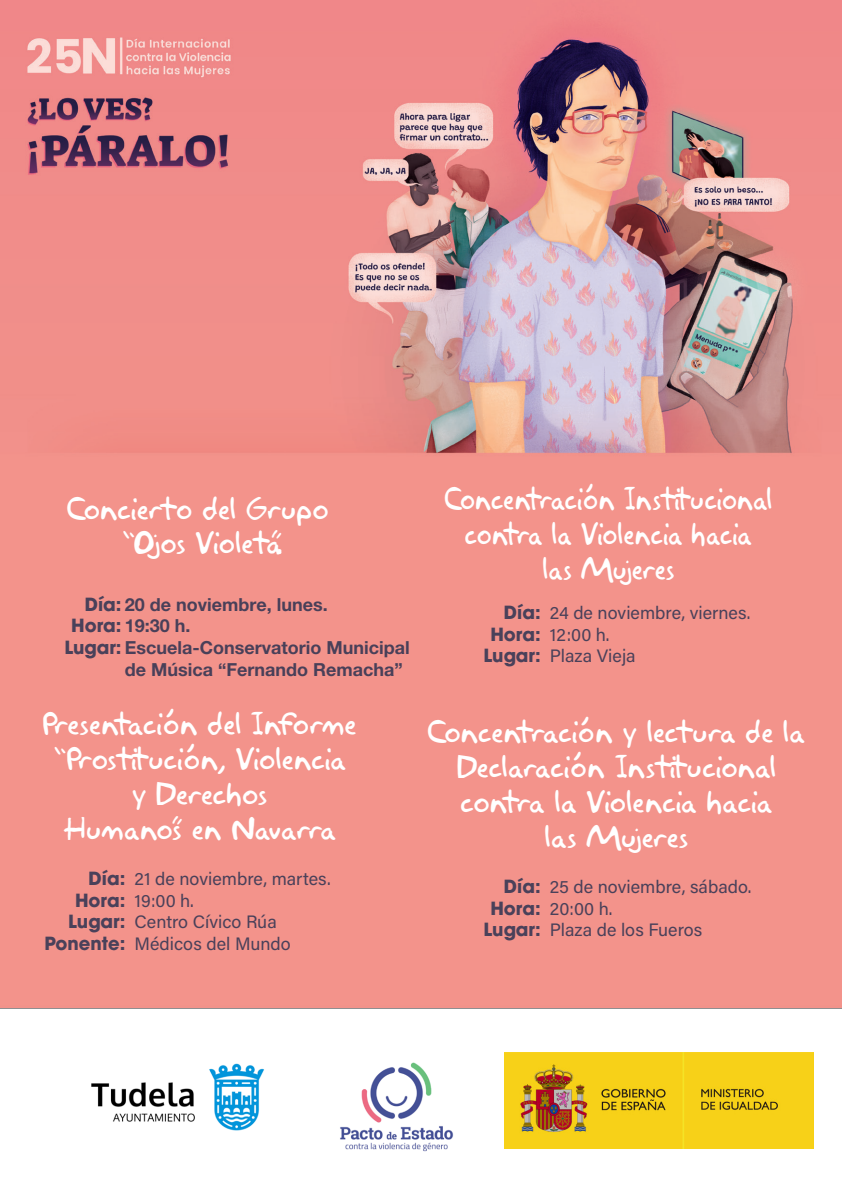
<style>
.page{position:relative;width:842px;height:1191px;background:#fff}
.page>*{position:absolute;margin:0;border:0;box-sizing:border-box;transform-origin:0 0}
.t1{font:29px/34.8px "Akbar Plain";letter-spacing:-.02em;color:#fff;text-align:center}
.t2{font:29px/34.8px "Akbar Plain";letter-spacing:-.02em;color:#fff;text-align:center;scale:.92 1}
.t3{font:29px "Akbar Plain";letter-spacing:-.04em;color:#fff}
.t4{font:18px "Acumin Variable Concept";color:#4a415a}
.t5{font:700 18px/21.6px "Helvetica Neue LT Pro";color:#494059}
.t6{font:700 18px "Avant Garde LT";color:#4a415a}
.s1{font-family:"Avant Garde LT";color:#4a415a}
</style>
<div class="page">
<img style="left:0;top:0;width:842px;height:1008px">
<img style="left:0;top:1008px;width:842px;height:141px">
<img style="left:335px;top:1059px;width:121px;height:93px">
<img style="left:505px;top:1052px;width:309px;height:96px">
<img style="left:70px;top:1036px;width:208px;height:113px">
<p class="t1" style="left:67px;top:489px;width:264px">Concierto del Grupo</p>
<p class="t3" style="left:121px;top:519px;width:164px">“Ojos Violeta”.</p>
<p class="t5" style="left:85px;top:593px;width:245px"><span class="s1">Día:</span> 20 de noviembre, lunes.</p>
<p class="t5" style="left:71px;top:615px;width:121px"><span class="s1">Hora:</span> 19:30 h.</p>
<p class="t5" style="left:125px;top:636px;width:286px;text-indent:-60px"><span class="s1">Lugar:</span> Escuela-Conservatorio Municipal de Música “Fernando Remacha”</p>
<p class="t1" style="left:43px;top:704px;width:316px">Presentación del Informe “Prostitución, Violencia</p>
<p class="t1" style="left:132px;top:774px;width:138px">y Derechos</p>
<p class="t1" style="left:63px;top:809px;width:275px">Humanos” en Navarra</p>
<p class="t6" style="left:89px;top:866px;width:38px">Día:</p>
<p class="t6" style="left:75px;top:888px;width:52px">Hora:</p>
<p class="t6" style="left:68px;top:910px;width:59px">Lugar:</p>
<p class="t6" style="left:44px;top:931px;width:83px">Ponente:</p>
<p class="t4" style="left:135px;top:866px;width:198px">21 de noviembre, martes.</p>
<p class="t4" style="left:135px;top:888px;width:61px">19:00 h.</p>
<p class="t4" style="left:135px;top:909px;width:144px">Centro Cívico Rúa</p>
<p class="t4" style="left:135px;top:931px;width:158px">Médicos del Mundo</p>
<p class="t2" style="left:444px;top:479px;width:359px">Concentración Institucional contra la Violencia hacia</p>
<p class="t2" style="left:542px;top:549px;width:146px">las Mujeres</p>
<p class="t6" style="left:504px;top:601px;width:38px">Día:</p>
<p class="t6" style="left:490px;top:622px;width:52px">Hora:</p>
<p class="t6" style="left:483px;top:644px;width:59px">Lugar:</p>
<p class="t4" style="left:550px;top:600px;width:202px">24 de noviembre, viernes.</p>
<p class="t4" style="left:550px;top:622px;width:61px">12:00 h.</p>
<p class="t4" style="left:550px;top:643px;width:87px">Plaza Vieja</p>
<p class="t1" style="left:427px;top:712px;width:380px">Concentración y lectura de la<br>Declaración Institucional</p>
<p class="t1" style="left:460px;top:782px;width:315px">contra la Violencia hacia</p>
<p class="t1" style="left:544px;top:817px;width:146px">las Mujeres</p>
<p class="t6" style="left:504px;top:874px;width:38px">Día:</p>
<p class="t6" style="left:490px;top:896px;width:52px">Hora:</p>
<p class="t6" style="left:483px;top:918px;width:59px">Lugar:</p>
<p class="t4" style="left:550px;top:874px;width:203px">25 de noviembre, sábado.</p>
<p class="t4" style="left:550px;top:896px;width:64px">20:00 h.</p>
<p class="t4" style="left:550px;top:917px;width:154px">Plaza de los Fueros</p>
</div>
